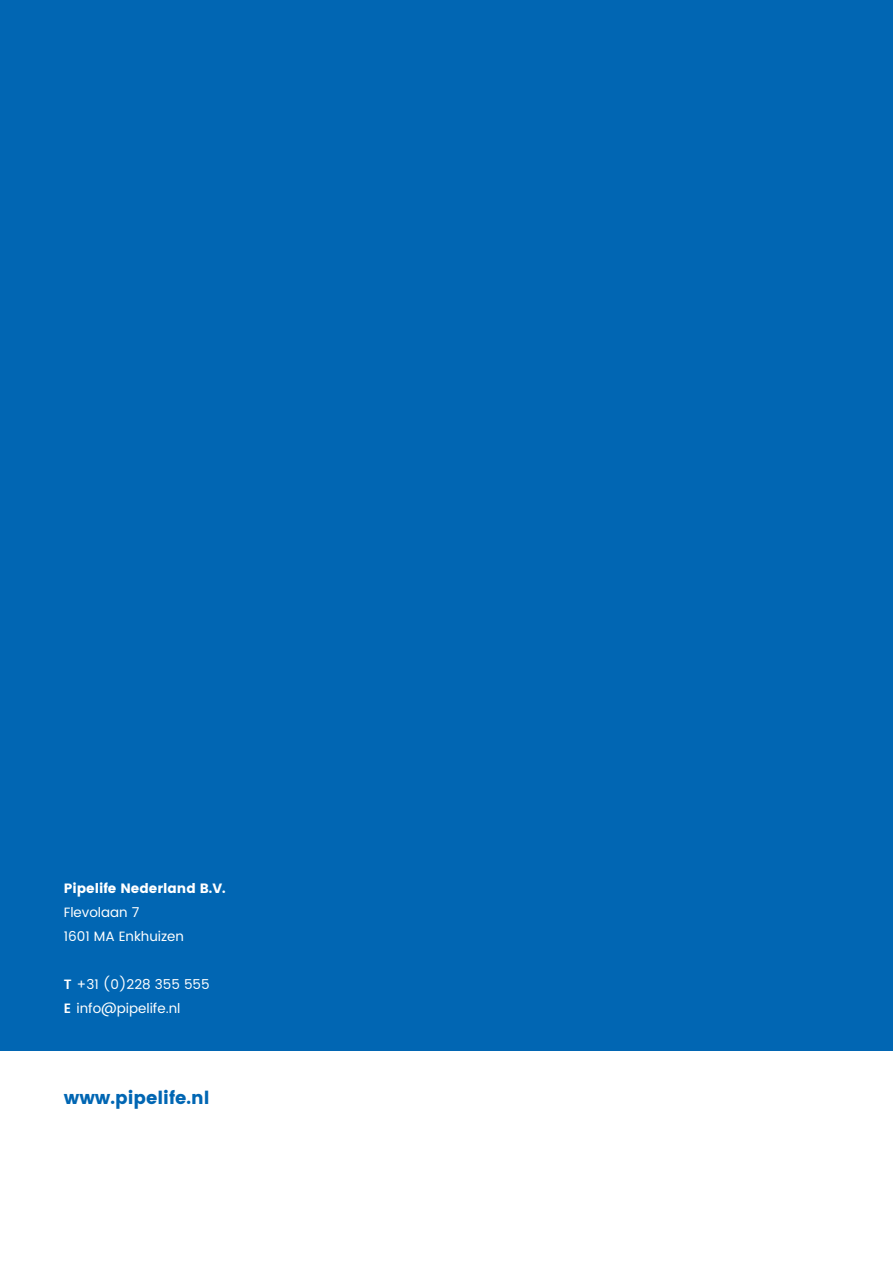
<style>
.page{position:relative;width:893px;height:1263px;background:#fff}
.page>*{position:absolute;margin:0;border:0;box-sizing:border-box;transform-origin:0 0}
.Basisalinea{font:18px "Poppins";color:#0166b3}
.t1{font:13.5px "Poppins";color:#fff}
.t2{font:13.5px "Poppins";color:#fff}
.s1{font-weight:600}
</style>
<div class="page">
<div style="left:0;top:0;width:893px;height:1050px;background:#0166b3"></div>
<p class="t2" style="left:64px;top:880px;width:163px">Pipelife Nederland B.V.</p>
<p class="t1" style="left:64px;top:902px;width:77px">Flevolaan 7</p>
<p class="t1" style="left:64px;top:926px;width:122px">1601 MA Enkhuizen</p>
<p class="t1" style="left:64px;top:974px;width:147px"><span class="s1">T</span> +31 (0)228 355 555</p>
<p class="t1" style="left:64px;top:998px;width:118px"><span class="s1">E</span> info@pipelife.nl</p>
<p class="Basisalinea" style="left:64px;top:1087px;width:147px">www.pipelife.nl</p>
</div>
